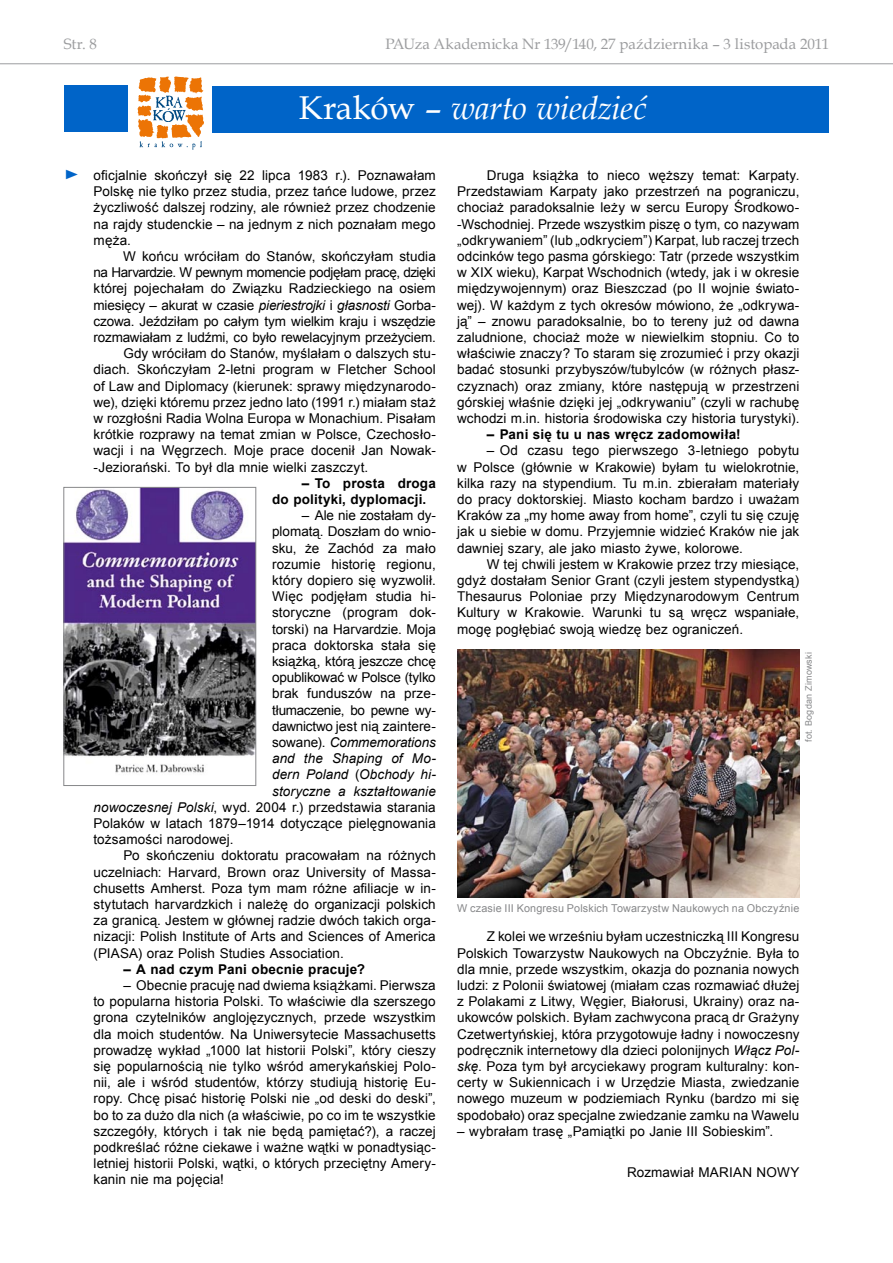
<style>
.page{position:relative;width:893px;height:1263px;background:#fff}
.page>*{position:absolute;margin:0;border:0;box-sizing:border-box;transform-origin:0 0}
.t1{font:italic 33px "Book Antiqua";letter-spacing:-.015em;color:#fff}
.t2{font:15px "Book Antiqua";color:#9c9d9f}
.t3{font:13.5px/16.2px "Arial";letter-spacing:.005em;color:#000;text-align:justify}
.t4{font:700 13.5px/16.2px "Arial";letter-spacing:.015em;color:#000}
.t5{font:italic 13.5px "Arial";letter-spacing:.005em;color:#000}
.t6{font:13.5px "Arial";letter-spacing:-.015em;color:#000}
.t7{font:13.5px "Arial";letter-spacing:-.03em;color:#000}
.t8{font:13.5px "Arial";letter-spacing:-.02em;color:#000}
.t9{font:13.5px "Times New Roman";color:#0064c8;scale:1.22 1}
.t10{font:10.8px "Arial";letter-spacing:.015em;color:#87888a}
.t11{font:9px "Arial";letter-spacing:.02em;color:#87888a}
.s1{font-style:normal}
.s2{font-style:italic}
</style>
<div class="page">
<hr style="left:0;top:63px;width:893px;height:1px;background:#9c9d9f">
<div style="left:213px;top:86px;width:616px;height:47px;background:#0064c8"></div>
<div style="left:64px;top:86px;width:64px;height:46px;background:#0064c8"></div>
<img style="left:457px;top:650px;width:342px;height:248px">
<img style="left:66px;top:489px;width:188px;height:284px">
<div style="left:64px;top:487px;width:192px;height:299px;border:1px solid #87888a"></div>
<svg style="left:137px;top:77px;width:67px;height:73px"></svg>
<p class="t2" style="left:64px;top:34px;width:35px">Str. 8</p>
<p class="t2" style="left:385px;top:34px;width:445px">PAUza Akademicka Nr 139/140, 27 października – 3 listopada 2011</p>
<h1 class="t1" style="left:299px;top:85px;width:349px"><span class="s1">Kraków –</span> warto wiedzieć</h1>
<p class="t9" style="left:64px;top:166px;width:15px">►</p>
<p class="t3" style="left:94px;top:167px;width:344px">oficjalnie skończył się 22 lipca 1983 r.). Poznawałam Polskę nie tylko przez studia, przez tańce ludowe, przez życzliwość dalszej rodziny, ale również przez chodzenie na rajdy studenckie – na jednym z nich poznałam mego męża.</p>
<p class="t3" style="left:123px;top:248px;width:314px">W końcu wróciłam do Stanów, skończyłam studia</p>
<p class="t7" style="left:94px;top:264px;width:344px">na Harvardzie. W pewnym momencie podjęłam pracę, dzięki</p>
<p class="t3" style="left:94px;top:281px;width:344px">której pojechałam do Związku Radzieckiego na osiem</p>
<p class="t3" style="left:94px;top:297px;width:344px">miesięcy – akurat w czasie <span class="s2">pieriestrojki</span> i <span class="s2">głasnosti</span> Gorba-</p>
<p class="t3" style="left:94px;top:313px;width:344px">czowa. Jeździłam po całym tym wielkim kraju i wszędzie</p>
<p class="t6" style="left:94px;top:328px;width:344px">rozmawiałam z ludźmi, co było rewelacyjnym przeżyciem.</p>
<p class="t3" style="left:123px;top:345px;width:314px">Gdy wróciłam do Stanów, myślałam o dalszych stu-</p>
<p class="t3" style="left:94px;top:362px;width:344px">diach. Skończyłam 2-letni program w Fletcher School</p>
<p class="t3" style="left:94px;top:378px;width:344px">of Law and Diplomacy (kierunek: sprawy międzynarodo-</p>
<p class="t3" style="left:94px;top:394px;width:344px">we), dzięki któremu przez jedno lato (1991 r.) miałam staż</p>
<p class="t3" style="left:94px;top:410px;width:344px">w rozgłośni Radia Wolna Europa w Monachium. Pisałam</p>
<p class="t3" style="left:94px;top:426px;width:344px">krótkie rozprawy na temat zmian w Polsce, Czechosło-</p>
<p class="t3" style="left:94px;top:443px;width:344px">wacji i na Węgrzech. Moje prace docenił Jan Nowak-</p>
<p class="t3" style="left:94px;top:459px;width:276px">-Jeziorański. To był dla mnie wielki zaszczyt.</p>
<p class="t4" style="left:272px;top:475px;width:165px;text-indent:30px">– To prosta droga do polityki, dyplomacji.</p>
<p class="t3" style="left:302px;top:507px;width:135px">– Ale nie zostałam dy-</p>
<p class="t3" style="left:272px;top:524px;width:165px">plomatą. Doszłam do wnio-</p>
<p class="t3" style="left:272px;top:540px;width:165px">sku, że Zachód za mało</p>
<p class="t3" style="left:272px;top:556px;width:165px">rozumie historię regionu,</p>
<p class="t3" style="left:272px;top:572px;width:165px">który dopiero się wyzwolił.</p>
<p class="t3" style="left:272px;top:588px;width:165px">Więc podjęłam studia hi-</p>
<p class="t3" style="left:272px;top:605px;width:165px">storyczne (program dok-</p>
<p class="t3" style="left:272px;top:621px;width:165px">torski) na Harvardzie. Moja</p>
<p class="t3" style="left:272px;top:637px;width:165px">praca doktorska stała się</p>
<p class="t3" style="left:272px;top:653px;width:165px">książką, którą jeszcze chcę</p>
<p class="t6" style="left:272px;top:669px;width:165px">opublikować w Polsce (tylko</p>
<p class="t3" style="left:272px;top:686px;width:164px">brak funduszów na prze-</p>
<p class="t8" style="left:272px;top:701px;width:164px">tłumaczenie, bo pewne wy-</p>
<p class="t3" style="left:272px;top:718px;width:165px">dawnictwo jest nią zaintere-</p>
<p class="t5" style="left:272px;top:733px;width:165px"><span class="s1">sowane).</span> Commemorations</p>
<p class="t5" style="left:272px;top:750px;width:165px">and the Shaping of Mo-</p>
<p class="t5" style="left:272px;top:766px;width:165px">dern Poland <span class="s1">(</span>Obchody hi-</p>
<p class="t5" style="left:272px;top:782px;width:165px">storyczne a kształtowanie</p>
<p class="t3" style="left:94px;top:799px;width:344px"><span class="s2">nowoczesnej Polski</span>, wyd. 2004 r.) przedstawia starania</p>
<p class="t3" style="left:94px;top:815px;width:344px">Polaków w latach 1879–1914 dotyczące pielęgnowania</p>
<p class="t3" style="left:94px;top:831px;width:141px">tożsamości narodowej.</p>
<p class="t3" style="left:123px;top:848px;width:314px">Po skończeniu doktoratu pracowałam na różnych</p>
<p class="t3" style="left:94px;top:864px;width:344px">uczelniach: Harvard, Brown oraz University of Massa-</p>
<p class="t3" style="left:94px;top:880px;width:344px">chusetts Amherst. Poza tym mam różne afiliacje w in-</p>
<p class="t3" style="left:94px;top:896px;width:344px">stytutach harvardzkich i należę do organizacji polskich</p>
<p class="t3" style="left:94px;top:912px;width:344px">za granicą. Jestem w głównej radzie dwóch takich orga-</p>
<p class="t3" style="left:94px;top:929px;width:344px">nizacji: Polish Institute of Arts and Sciences of America</p>
<p class="t3" style="left:94px;top:945px;width:252px">(PIASA) oraz Polish Studies Association.</p>
<p class="t4" style="left:123px;top:961px;width:243px">– A nad czym Pani obecnie pracuje?</p>
<p class="t3" style="left:94px;top:977px;width:344px;text-indent:30px">– Obecnie pracuję nad dwiema książkami. Pierwsza to popularna historia Polski. To właściwie dla szerszego grona czytelników anglojęzycznych, przede wszystkim dla moich studentów. Na Uniwersytecie Massachusetts prowadzę wykład „1000 lat historii Polski”, który cieszy się popularnością nie tylko wśród amerykańskiej Polo&shy;nii, ale i wśród studentów, którzy studiują historię Eu&shy;ropy. Chcę pisać historię Polski nie „od deski do deski”, bo to za dużo dla nich (a właściwie, po co im te wszystkie szczegóły, których i tak nie będą pamiętać?), a raczej podkreślać różne ciekawe i ważne wątki w ponadtysiąc&shy;letniej historii Polski, wątki, o których przeciętny Amery&shy;kanin nie ma pojęcia!</p>
<p class="t3" style="left:457px;top:167px;width:344px;text-indent:30px">Druga książka to nieco węższy temat: Karpaty.<br>Przedstawiam Karpaty jako przestrzeń na pograniczu, chociaż paradoksalnie leży w sercu Europy Środkowo--Wschodniej. Przede wszystkim piszę o tym, co nazywam „odkrywaniem” (lub „odkryciem”) Karpat, lub raczej trzech odcinków tego pasma górskiego: Tatr (przede wszystkim w XIX wieku), Karpat Wschodnich (wtedy, jak i w okresie międzywojennym) oraz Bieszczad (po II wojnie świato&shy;wej). W każdym z tych okresów mówiono, że „odkrywa&shy;ją” – znowu paradoksalnie, bo to tereny już od dawna zaludnione, chociaż może w niewielkim stopniu. Co to właściwie znaczy? To staram się zrozumieć i przy okazji badać stosunki przybyszów/tubylców (w różnych płasz&shy;czyznach) oraz zmiany, które następują w przestrzeni górskiej właśnie dzięki jej „odkrywaniu” (czyli w rachubę wchodzi m.in. historia środowiska czy historia turystyki).</p>
<p class="t4" style="left:487px;top:427px;width:255px">– Pani się tu u nas wręcz zadomowiła!</p>
<p class="t3" style="left:457px;top:443px;width:344px;text-indent:30px">– Od czasu tego pierwszego 3-letniego pobytu w Polsce (głównie w Krakowie) byłam tu wielokrotnie, kilka razy na stypendium. Tu m.in. zbierałam materiały do pracy doktorskiej. Miasto kocham bardzo i uważam Kraków za „my home away from home”, czyli tu się czuję jak u siebie w domu. Przyjemnie widzieć Kraków nie jak dawniej szary, ale jako miasto żywe, kolorowe.</p>
<p class="t3" style="left:457px;top:556px;width:344px;text-indent:30px">W tej chwili jestem w Krakowie przez trzy miesiące, gdyż dostałam Senior Grant (czyli jestem stypendystką)<br>Thesaurus Poloniae przy Międzynarodowym Centrum Kultury w Krakowie. Warunki tu są wręcz wspaniałe, mogę pogłębiać swoją wiedzę bez ograniczeń.</p>
<p class="t11" style="left:803px;top:742px;width:91px;rotate:-90deg">fot. Bogdan Zimowski</p>
<p class="t10" style="left:457px;top:901px;width:344px">W czasie III Kongresu Polskich Towarzystw Naukowych na Obczyźnie</p>
<p class="t3" style="left:457px;top:929px;width:344px;text-indent:30px">Z kolei we wrześniu byłam uczestniczką III Kongresu Polskich Towarzystw Naukowych na Obczyźnie. Była to dla mnie, przede wszystkim, okazja do poznania nowych ludzi: z Polonii światowej (miałam czas rozmawiać dłużej z Polakami z Litwy, Węgier, Białorusi, Ukrainy) oraz na&shy;ukowców polskich. Byłam zachwycona pracą dr Grażyny Czetwertyńskiej, która przygotowuje ładny i nowoczesny podręcznik internetowy dla dzieci polonijnych <span class="s2">Włącz Pol&shy;skę</span>. Poza tym był arcyciekawy program kulturalny: kon&shy;certy w Sukiennicach i w Urzędzie Miasta, zwiedzanie nowego muzeum w podziemiach Rynku (bardzo mi się spodobało) oraz specjalne zwiedzanie zamku na Wawelu</p>
<p class="t3" style="left:457px;top:1123px;width:317px">– wybrałam trasę „Pamiątki po Janie III Sobieskim”.</p>
<p class="t3" style="left:627px;top:1164px;width:92px">Rozmawiał Marian</p>
<p class="t3" style="left:757px;top:1164px;width:22px">Nowy</p>
</div>
